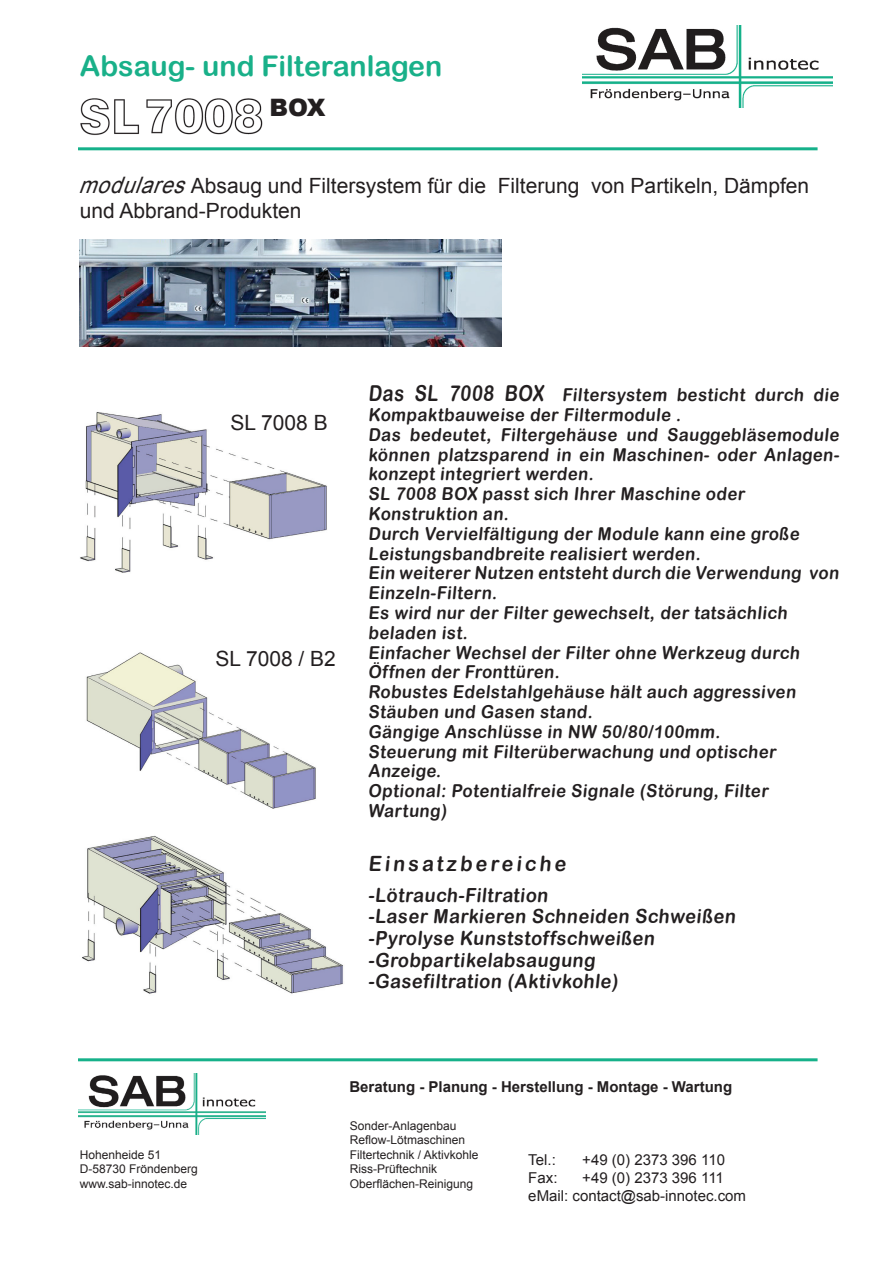
<style>
.page{position:relative;width:893px;height:1263px;background:#fff}
.page>*{position:absolute;margin:0;border:0;box-sizing:border-box;transform-origin:0 0}
.t1{font:28.5px "Arial Rounded MT Bold";color:#19b089}
.t2{font:900 24px "Arial";color:#231f20}
.t3{font:21px/25.2px "Arial";color:#231f20}
.t4{font:21px "Arial Rounded MT Bold";color:#231f20;scale:.94 1}
.t5{font:19.5px/21.6px "Arial Rounded MT Bold";letter-spacing:.03em;color:#231f20;scale:.94 1}
.t6{font:17.85px/19.8px "Arial Rounded MT Bold";letter-spacing:.03em;color:#231f20;scale:.94 1}
.t7{font:15px/18px "Arial";color:#231f20}
.t8{font:700 15px "Arial";color:#231f20}
.t9{font:12px/14.4px "Arial";color:#231f20}
.s1{font-style:italic;font-size:22.65px}
.s2{font-size:21.9px}
</style>
<div class="page">
<hr style="left:78px;top:147px;width:739px;height:3px;background:#16b18a">
<img style="left:583px;top:25px;width:250px;height:82px">
<img style="left:78px;top:1073px;width:187px;height:61px">
<hr style="left:78px;top:1058px;width:739px;height:3px;background:#16b18a">
<img style="left:80px;top:98px;width:183px;height:37px">
<img style="left:86px;top:652px;width:230px;height:157px">
<img style="left:82px;top:835px;width:261px;height:159px">
<img style="left:80px;top:412px;width:247px;height:161px">
<img style="left:80px;top:240px;width:421px;height:106px">
<h1 class="t1" style="left:80px;top:49px;width:364px">Absaug- und Filteranlagen</h1>
<h2 class="t2" style="left:269px;top:90px;width:58px">BOX</h2>
<p class="t3" style="left:79px;top:173px;width:732px"><span class="s1">modulares</span>Absaug und Filtersystem für die Filterung von Partikeln, Dämpfen und Abbrand-Produkten</p>
<p class="t3" style="left:231px;top:410px;width:99px">SL 7008 B</p>
<p class="t3" style="left:215px;top:646px;width:122px">SL 7008 / B2</p>
<p class="t6" style="left:368px;top:385px;width:505px"><span class="s2">Das SL 7008 BOX</span> Filtersystem besticht durch die Kompaktbauweise der Filtermodule .<br>Das bedeutet, Filtergehäuse und Sauggebläsemodule können platzsparend in ein Maschinen- oder Anlagen&shy;konzept integriert werden.<br>SL 7008 BOX passt sich Ihrer Maschine oder Konstruktion an.<br>Durch Vervielfältigung der Module kann eine große Leistungsbandbreite realisiert werden.<br>Ein weiterer Nutzen entsteht durch die Verwendung von Einzeln-Filtern.<br>Es wird nur der Filter gewechselt, der tatsächlich beladen ist.<br>Einfacher Wechsel der Filter ohne Werkzeug durch Öffnen der Fronttüren.<br>Robustes Edelstahlgehäuse hält auch aggressiven Stäuben und Gasen stand.<br>Gängige Anschlüsse in NW 50/80/100mm.<br>Steuerung mit Filterüberwachung und optischer Anzeige.<br>Optional: Potentialfreie Signale (Störung, Filter Wartung)</p>
<p class="t4" style="left:368px;top:851px;width:214px">Einsat zbereiche</p>
<p class="t5" style="left:368px;top:884px;width:395px">-Lötrauch-Filtration<br>-Laser Markieren Schneiden Schweißen -Pyrolyse Kunststoffschweißen -Grobpartikelabsaugung -Gasefiltration (Aktivkohle)</p>
<p class="t9" style="left:80px;top:1148px;width:120px">Hohenheide 51<br>D-58730 Fröndenberg www.sab-innotec.de</p>
<p class="t8" style="left:349px;top:1077px;width:384px">Beratung - Planung - Herstellung - Montage - Wartung</p>
<p class="t9" style="left:350px;top:1119px;width:130px">Sonder-Anlagenbau<br>Reflow-Lötmaschinen<br>Filtertechnik / Aktivkohle<br>Riss-Prüftechnik<br>Oberflächen-Reinigung</p>
<p class="t7" style="left:528px;top:1151px;width:29px">Tel.:</p>
<p class="t7" style="left:582px;top:1151px;width:144px">+49 (0) 2373 396 110</p>
<p class="t7" style="left:528px;top:1169px;width:31px">Fax:</p>
<p class="t7" style="left:528px;top:1169px;width:219px;text-indent:54px">+49 (0) 2373 396 111 eMail: contact@sab-innotec.com</p>
</div>
